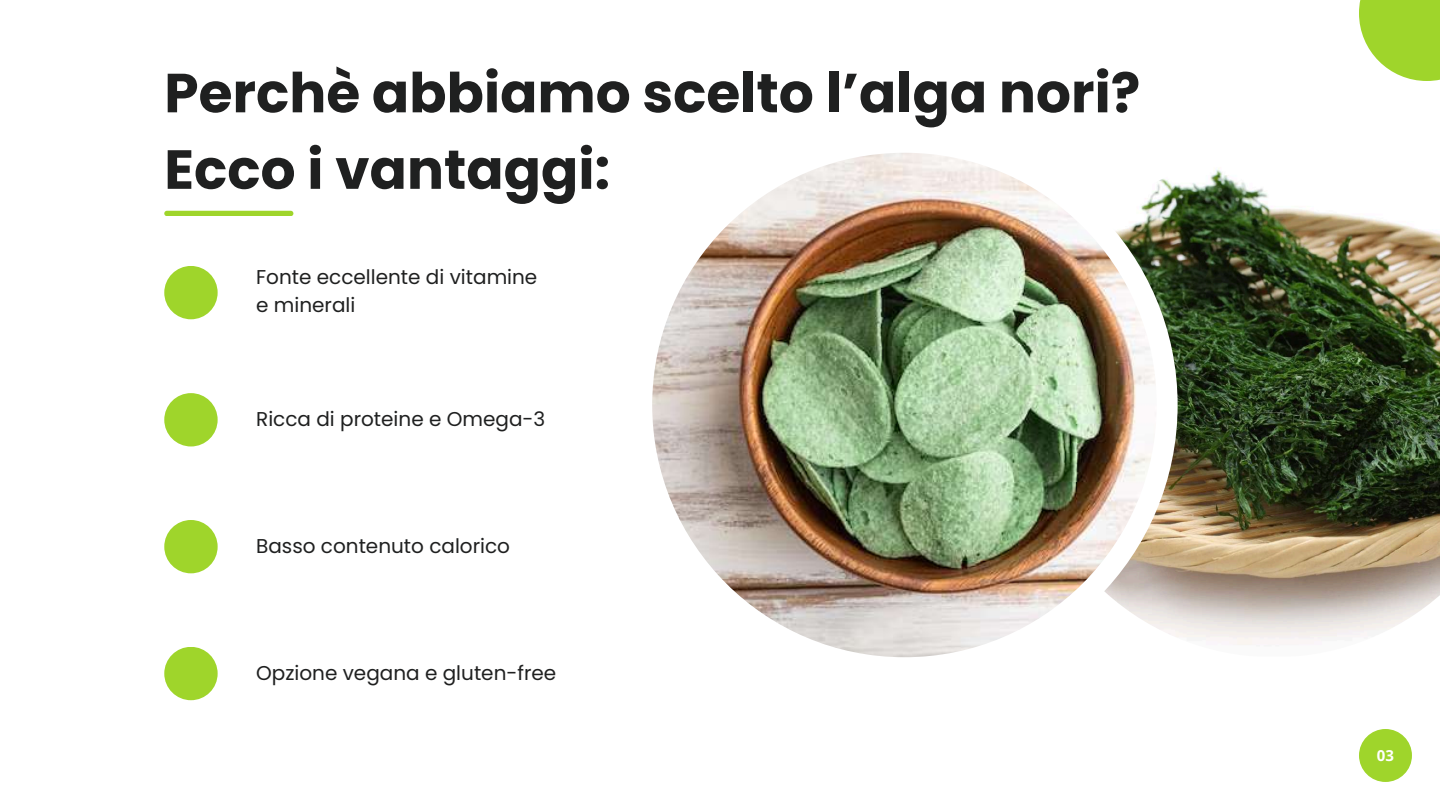
<style>
.page{position:relative;width:1440px;height:810px;background:#fff}
.page>*{position:absolute;margin:0;border:0;box-sizing:border-box;transform-origin:0 0}
.t1{font:700 55px/76.5px "Poppins";color:#1f2020}
.t2{font:20px/27.8px "Poppins";color:#1f2020}
.t3{font:700 15px "Open Sans";color:#fff}
</style>
<div class="page">
<div style="left:1359px;top:0;width:81px;height:81px;background:#9fd52b"></div>
<div style="left:1359px;top:729px;width:53px;height:53px;background:#9fd52b;border-radius:50%"></div>
<img style="left:1104px;top:168px;width:336px;height:477px">
<div style="left:631px;top:132px;width:547px;height:546px;background:#fff;border-radius:50%"></div>
<img style="left:652px;top:153px;width:505px;height:504px;border-radius:50%">
<div style="left:164px;top:211px;width:129px;height:5px;background:#9fd52b;border-radius:3px"></div>
<div style="left:164px;top:266px;width:54px;height:53px;background:#9fd52b;border-radius:50%"></div>
<div style="left:164px;top:393px;width:54px;height:53px;background:#9fd52b;border-radius:50%"></div>
<div style="left:164px;top:520px;width:54px;height:53px;background:#9fd52b;border-radius:50%"></div>
<div style="left:164px;top:647px;width:54px;height:53px;background:#9fd52b;border-radius:50%"></div>
<h1 class="t1" style="left:164px;top:55px;width:978px">Perchè abbiamo scelto l’alga nori?<br>Ecco i vantaggi:</h1>
<p class="t2" style="left:256px;top:263px;width:283px">Fonte eccellente di vitamine e minerali</p>
<p class="t2" style="left:256px;top:405px;width:291px">Ricca di proteine e Omega-3</p>
<p class="t2" style="left:256px;top:532px;width:255px">Basso contenuto calorico</p>
<p class="t2" style="left:256px;top:659px;width:302px">Opzione vegana e gluten-free</p>
<p class="t3" style="left:1377px;top:745px;width:19px">03</p>
</div>
